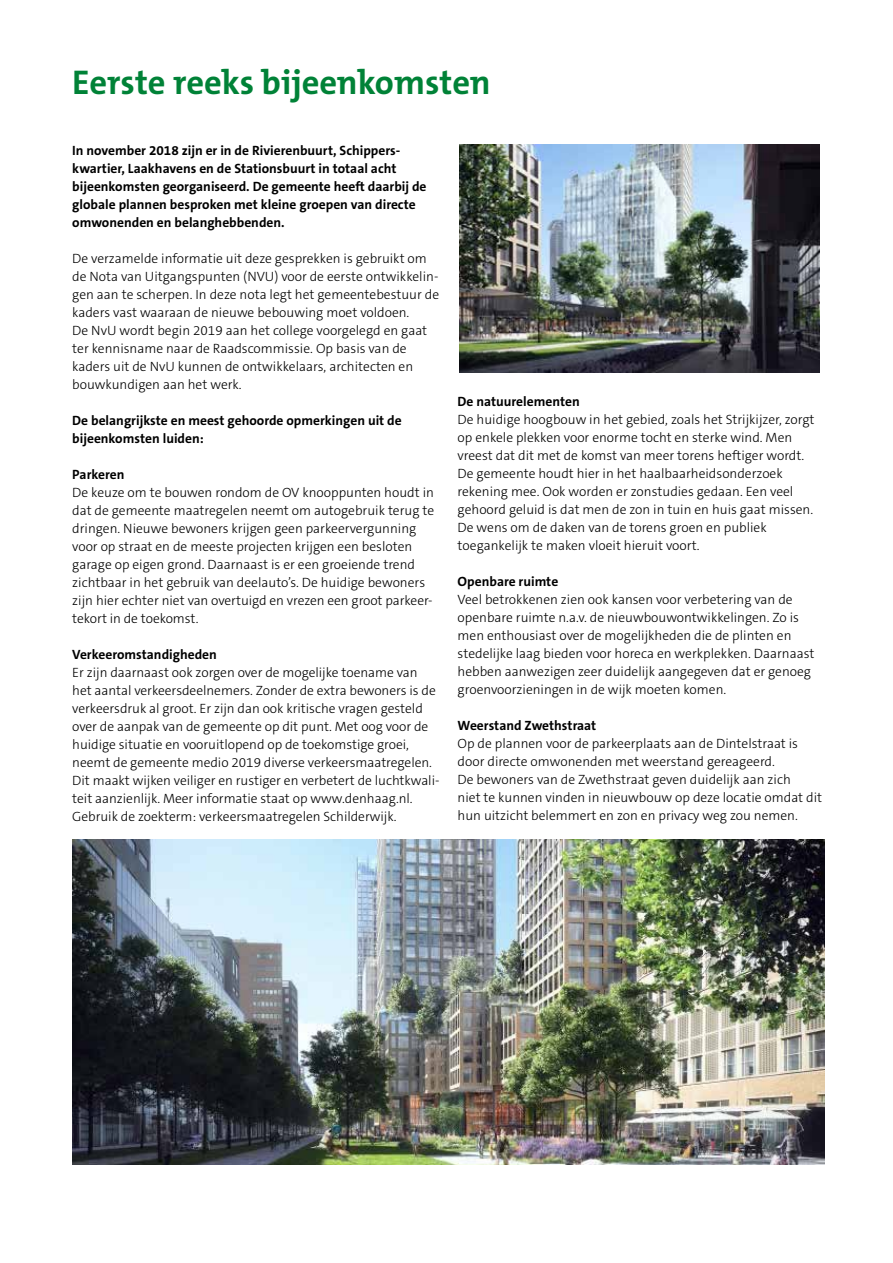
<style>
.page{position:relative;width:893px;height:1263px;background:#fff}
.page>*{position:absolute;margin:0;border:0;box-sizing:border-box;transform-origin:0 0}
.t1{font:700 34.5px "The Mix C5";color:#008237}
.t2{font:300 13.5px/18px "The Sans C5";color:#000}
.t3{font:700 13.5px/18px "The Sans C5";color:#000}
</style>
<div class="page">
<img style="left:72px;top:840px;width:753px;height:324px">
<img style="left:460px;top:145px;width:360px;height:227px">
<h1 class="t1" style="left:72px;top:60px;width:420px">Eerste reeks bijeenkomsten</h1>
<p class="t3" style="left:72px;top:141px;width:356px">In november 2018 zijn er in de Rivierenbuurt, Schippers&shy;kwartier, Laakhavens en de Stationsbuurt in totaal acht bijeenkomsten georganiseerd. De gemeente heeft daarbij de globale plannen besproken met kleine groepen van directe omwonenden en belanghebbenden.</p>
<p class="t2" style="left:72px;top:249px;width:368px">De verzamelde informatie uit deze gesprekken is gebruikt om de Nota van Uitgangspunten (NVU) voor de eerste ontwikkelin&shy;gen aan te scherpen. In deze nota legt het gemeentebestuur de kaders vast waaraan de nieuwe bebouwing moet voldoen.<br>De NvU wordt begin 2019 aan het college voorgelegd en gaat ter kennisname naar de Raadscommissie. Op basis van de kaders uit de NvU kunnen de ontwikkelaars, architecten en bouwkundigen aan het werk.</p>
<p class="t3" style="left:72px;top:411px;width:331px">De belangrijkste en meest gehoorde opmerkingen uit de bijeenkomsten luiden:</p>
<p class="t3" style="left:72px;top:465px;width:54px">Parkeren</p>
<p class="t2" style="left:72px;top:483px;width:363px">De keuze om te bouwen rondom de OV knooppunten houdt in dat de gemeente maatregelen neemt om autogebruik terug te dringen. Nieuwe bewoners krijgen geen parkeervergunning voor op straat en de meeste projecten krijgen een besloten garage op eigen grond. Daarnaast is er een groeiende trend zichtbaar in het gebruik van deelauto’s. De huidige bewoners zijn hier echter niet van overtuigd en vrezen een groot parkeer&shy;tekort in de toekomst.</p>
<p class="t3" style="left:72px;top:645px;width:146px">Verkeeromstandigheden</p>
<p class="t2" style="left:72px;top:663px;width:369px">Er zijn daarnaast ook zorgen over de mogelijke toename van het aantal verkeersdeelnemers. Zonder de extra bewoners is de verkeersdruk al groot. Er zijn dan ook kritische vragen gesteld over de aanpak van de gemeente op dit punt. Met oog voor de huidige situatie en vooruitlopend op de toekomstige groei, neemt de gemeente medio 2019 diverse verkeersmaatregelen.<br>Dit maakt wijken veiliger en rustiger en verbetert de luchtkwali&shy;teit aanzienlijk. Meer informatie staat op www.denhaag.nl.<br>Gebruik de zoekterm: verkeersmaatregelen Schilderwijk.</p>
<p class="t3" style="left:458px;top:393px;width:124px">De natuurelementen</p>
<p class="t2" style="left:458px;top:411px;width:358px">De huidige hoogbouw in het gebied, zoals het Strijkijzer, zorgt op enkele plekken voor enorme tocht en sterke wind. Men vreest dat dit met de komst van meer torens heftiger wordt.<br>De gemeente houdt hier in het haalbaarheidsonderzoek rekening mee. Ook worden er zonstudies gedaan. Een veel gehoord geluid is dat men de zon in tuin en huis gaat missen.<br>De wens om de daken van de torens groen en publiek toegankelijk te maken vloeit hieruit voort.</p>
<p class="t3" style="left:458px;top:573px;width:102px">Openbare ruimte</p>
<p class="t2" style="left:458px;top:591px;width:358px">Veel betrokkenen zien ook kansen voor verbetering van de openbare ruimte n.a.v. de nieuwbouwontwikkelingen. Zo is men enthousiast over de mogelijkheden die de plinten en stedelijke laag bieden voor horeca en werkplekken. Daarnaast hebben aanwezigen zeer duidelijk aangegeven dat er genoeg groenvoorzieningen in de wijk moeten komen.</p>
<p class="t3" style="left:458px;top:717px;width:140px">Weerstand Zwethstraat</p>
<p class="t2" style="left:458px;top:735px;width:366px">Op de plannen voor de parkeerplaats aan de Dintelstraat is door directe omwonenden met weerstand gereageerd.<br>De bewoners van de Zwethstraat geven duidelijk aan zich<br>niet te kunnen vinden in nieuwbouw op deze locatie omdat dit hun uitzicht belemmert en zon en privacy weg zou nemen.</p>
</div>
